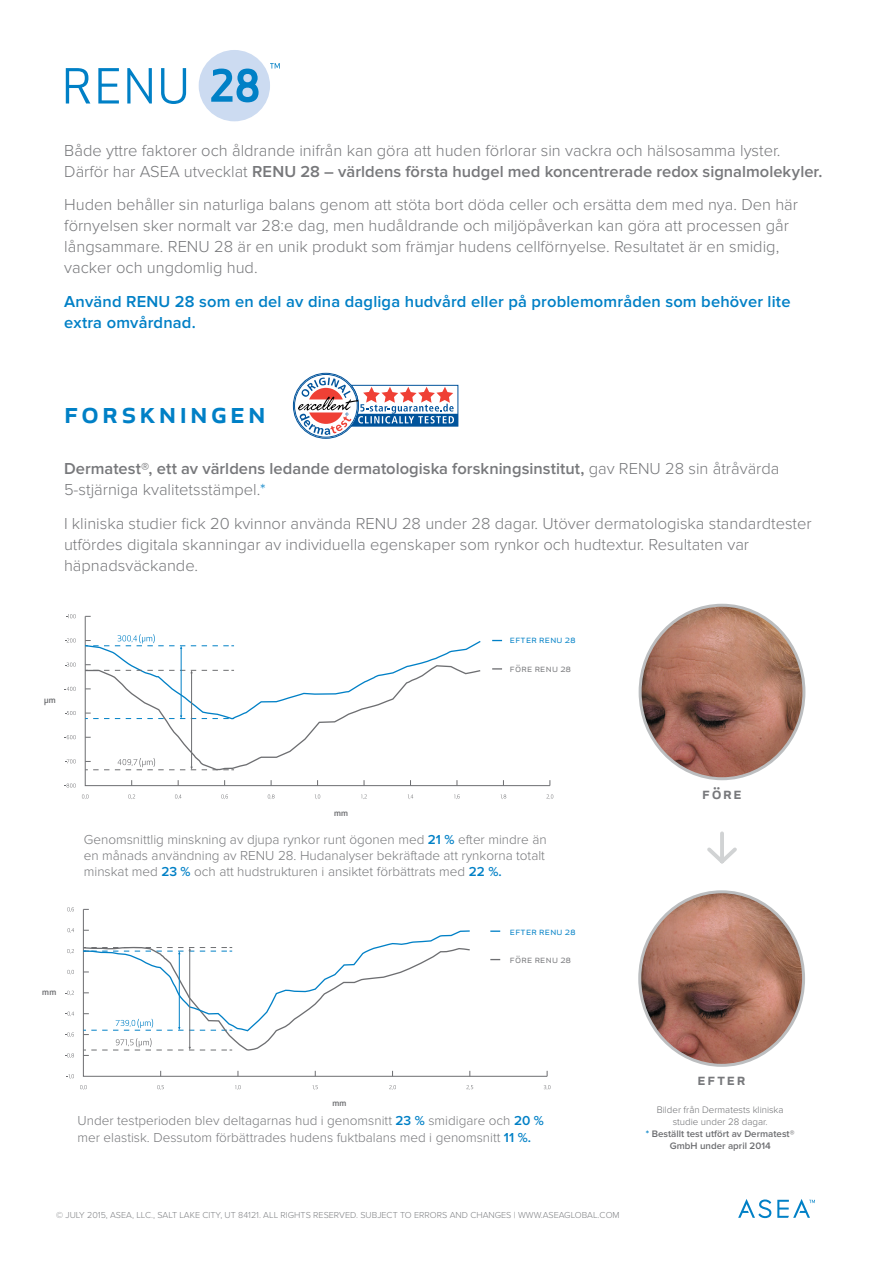
<style>
.page{position:relative;width:893px;height:1263px;background:#fff}
.page>*{position:absolute;margin:0;border:0;box-sizing:border-box;transform-origin:0 0}
.t1{font:500 30px "Apex New";letter-spacing:.1em;color:#0080c6}
.t2{font:300 16.5px/21px "Proxima Nova";color:#77787b}
.t3{font:600 16.5px/21px "Proxima Nova";color:#77787b}
.t4{font:600 16.5px/21px "Proxima Nova";letter-spacing:.01em;color:#0080c6}
.t5{font:500 16.5px "Apex New";letter-spacing:.1em;color:#77787b}
.t6{font:300 13.5px/16.2px "Proxima Nova";color:#77787b}
.t7{font:10.5px "Apex New";letter-spacing:.025em;color:#0080c6}
.t8{font:10.5px "Apex New";letter-spacing:.025em;color:#77787b}
.t9{font:600 9.75px/11.7px "Proxima Nova";color:#6d6e71;text-align:center}
.t10{font:300 9px "Proxima Nova";color:#808285}
.t11{font:500 8.7px "Apex New";color:#6d6e71}
.s1{font-weight:600}
.s2{font-weight:300}
.s3{font-weight:300;color:#0080c6}
.s4{font-weight:600;color:#0080c6}
.s5{color:#0080c6}
</style>
<div class="page">
<svg style="left:707px;top:831px;width:30px;height:33px"></svg>
<img style="left:640px;top:605px;width:164px;height:174px">
<img style="left:640px;top:892px;width:164px;height:173px">
<svg style="left:85px;top:617px;width:465px;height:169px"></svg>
<svg style="left:65px;top:783px;width:11px;height:4px"></svg>
<svg style="left:82px;top:794px;width:7px;height:5px"></svg>
<svg style="left:128px;top:794px;width:7px;height:5px"></svg>
<svg style="left:175px;top:794px;width:6px;height:5px"></svg>
<svg style="left:221px;top:794px;width:7px;height:5px"></svg>
<svg style="left:268px;top:794px;width:7px;height:5px"></svg>
<svg style="left:315px;top:794px;width:5px;height:5px"></svg>
<svg style="left:361px;top:794px;width:6px;height:5px"></svg>
<svg style="left:408px;top:794px;width:5px;height:5px"></svg>
<svg style="left:454px;top:794px;width:6px;height:5px"></svg>
<svg style="left:500px;top:794px;width:6px;height:5px"></svg>
<svg style="left:546px;top:794px;width:7px;height:5px"></svg>
<svg style="left:65px;top:759px;width:11px;height:4px"></svg>
<svg style="left:65px;top:735px;width:11px;height:4px"></svg>
<svg style="left:65px;top:711px;width:11px;height:4px"></svg>
<svg style="left:65px;top:687px;width:11px;height:4px"></svg>
<svg style="left:65px;top:663px;width:11px;height:4px"></svg>
<svg style="left:65px;top:638px;width:11px;height:4px"></svg>
<svg style="left:66px;top:614px;width:10px;height:4px"></svg>
<svg style="left:84px;top:634px;width:419px;height:137px"></svg>
<svg style="left:83px;top:910px;width:465px;height:167px"></svg>
<svg style="left:67px;top:1074px;width:7px;height:5px"></svg>
<svg style="left:80px;top:1085px;width:7px;height:5px"></svg>
<svg style="left:157px;top:1085px;width:7px;height:5px"></svg>
<svg style="left:235px;top:1085px;width:6px;height:5px"></svg>
<svg style="left:312px;top:1085px;width:6px;height:5px"></svg>
<svg style="left:389px;top:1085px;width:7px;height:5px"></svg>
<svg style="left:466px;top:1085px;width:7px;height:5px"></svg>
<svg style="left:544px;top:1085px;width:6px;height:5px"></svg>
<svg style="left:65px;top:1053px;width:9px;height:5px"></svg>
<svg style="left:65px;top:1032px;width:9px;height:5px"></svg>
<svg style="left:66px;top:1011px;width:8px;height:5px"></svg>
<svg style="left:65px;top:991px;width:9px;height:4px"></svg>
<svg style="left:67px;top:970px;width:7px;height:4px"></svg>
<svg style="left:67px;top:949px;width:7px;height:5px"></svg>
<svg style="left:68px;top:928px;width:6px;height:5px"></svg>
<svg style="left:67px;top:907px;width:7px;height:5px"></svg>
<svg style="left:490px;top:930px;width:10px;height:2px"></svg>
<svg style="left:82px;top:930px;width:389px;height:126px"></svg>
<svg style="left:270px;top:63px;width:10px;height:6px"></svg>
<div style="left:199px;top:50px;width:71px;height:71px;background:#ccdbf1;border-radius:50%"></div>
<svg style="left:211px;top:69px;width:48px;height:33px"></svg>
<svg style="left:66px;top:68px;width:24px;height:36px"></svg>
<svg style="left:98px;top:68px;width:21px;height:36px"></svg>
<svg style="left:127px;top:68px;width:25px;height:36px"></svg>
<svg style="left:161px;top:68px;width:25px;height:36px"></svg>
<svg style="left:738px;top:1199px;width:33px;height:19px"></svg>
<svg style="left:777px;top:1199px;width:38px;height:19px"></svg>
<svg style="left:293px;top:373px;width:65px;height:65px"></svg>
<div style="left:294px;top:374px;width:63px;height:63px;border:1px solid #00539b;border-radius:50%"></div>
<svg style="left:298px;top:378px;width:160px;height:57px"></svg>
<p class="t2" style="left:64px;top:140px;width:760px">Både yttre faktorer och åldrande inifrån kan göra att huden förlorar sin vackra och hälsosamma lyster.<br>Därför har ASEA utvecklat <span class="s1">RENU 28 – världens första hudgel med koncentrerade redox signalmolekyler.</span></p>
<p class="t2" style="left:64px;top:195px;width:735px">Huden behåller sin naturliga balans genom att stöta bort döda celler och ersätta dem med nya. Den här förnyelsen sker normalt var 28:e dag, men hudåldrande och miljöpåverkan kan göra att processen går långsammare. RENU 28 är en unik produkt som främjar hudens cellförnyelse. Resultatet är en smidig, vacker och ungdomlig hud.</p>
<p class="t4" style="left:64px;top:291px;width:728px">Använd RENU 28 som en del av dina dagliga hudvård eller på problemområden som behöver lite extra omvårdnad.</p>
<h1 class="t1" style="left:64px;top:392px;width:203px">forskningen</h1>
<p class="t3" style="left:64px;top:458px;width:717px">Dermatest®, ett av världens ledande dermatologiska forskningsinstitut, <span class="s2">gav RENU 28 sin åtråvärda<br>5-stjärniga kvalitetsstämpel.</span><span class="s3">*</span></p>
<p class="t2" style="left:64px;top:513px;width:749px">I kliniska studier fick 20 kvinnor använda RENU 28 under 28 dagar. Utöver dermatologiska standardtester utfördes digitala skanningar av individuella egenskaper som rynkor och hudtextur. Resultaten var häpnadsväckande.</p>
<p class="t7" style="left:510px;top:633px;width:67px">efter renu 28</p>
<p class="t11" style="left:44px;top:694px;width:13px">µm</p>
<p class="t8" style="left:510px;top:661px;width:63px">före renu 28</p>
<p class="t11" style="left:42px;top:986px;width:16px">mm</p>
<p class="t11" style="left:334px;top:807px;width:15px">mm</p>
<p class="t6" style="left:84px;top:831px;width:464px">Genomsnittlig minskning av djupa rynkor runt ögonen med <span class="s4">21 %</span> efter mindre än en månads användning av RENU 28. Hudanalyser bekräftade att rynkorna totalt minskat med <span class="s4">23 %</span> och att hudstrukturen i ansiktet förbättrats med <span class="s4">22 %.</span></p>
<p class="t7" style="left:510px;top:925px;width:67px">efter renu 28</p>
<p class="t8" style="left:510px;top:953px;width:63px">före renu 28</p>
<p class="t5" style="left:702px;top:782px;width:41px">före</p>
<p class="t11" style="left:332px;top:1097px;width:15px">mm</p>
<p class="t6" style="left:77px;top:1113px;width:468px">Under testperioden blev deltagarnas hud i genomsnitt <span class="s4">23 %</span> smidigare och <span class="s4">20 % </span>mer elastisk. Dessutom förbättrades hudens fuktbalans med i genomsnitt <span class="s4">11 %.</span></p>
<p class="t10" style="left:56px;top:1210px;width:565px">© JULY 2015, ASEA, LLC., SALT LAKE CITY, UT 84121. ALL RIGHTS RESERVED. SUBJECT TO ERRORS AND CHANGES | WWW.ASEAGLOBAL.COM</p>
<p class="t5" style="left:698px;top:1068px;width:50px">efter</p>
<p class="t9" style="left:646px;top:1104px;width:150px"><span class="s2">Bilder från Dermatests kliniska studie under 28 dagar.<br></span><span class="s5">*</span> Beställt test utfört av Dermatest®<br>GmbH under april 2014</p>
</div>
